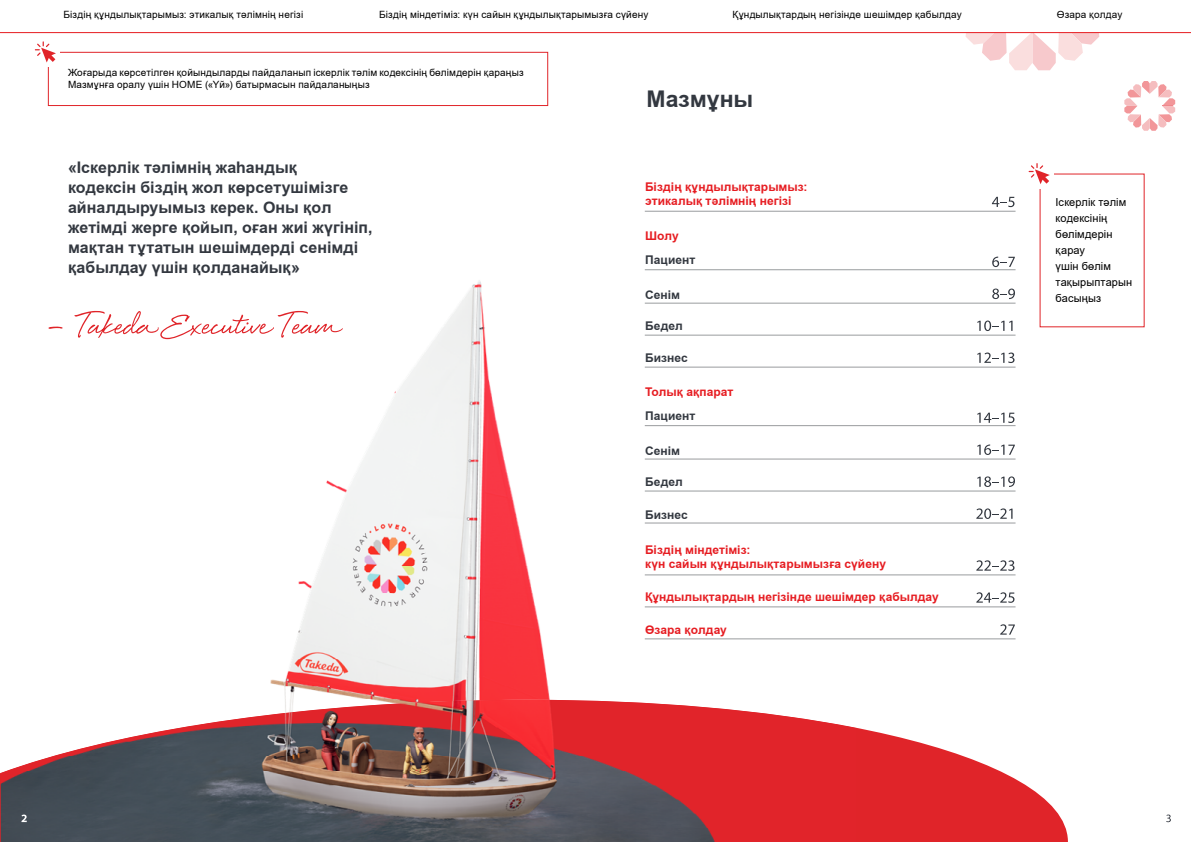
<style>
.page{position:relative;width:1191px;height:842px;background:#fff}
.page>*{position:absolute;margin:0;border:0;box-sizing:border-box;transform-origin:0 0}
.t1{font:700 23px "KZ Arial";color:#333840}
.t2{font:700 16px/20px "KZ Arial";letter-spacing:.005em;color:#333840}
.t3{font:700 12px/14px "KZ Arial";letter-spacing:.005em;color:#e61c21}
.t4{font:700 12px "KZ Arial";letter-spacing:.005em;color:#333840}
.t5{font:11px/16px "KZ Arial";letter-spacing:.01em;color:#000}
.t6{font:10px/12px "KZ Arial";letter-spacing:.015em;color:#000}
</style>
<div class="page">
<svg style="left:857px;top:728px;width:211px;height:114px;fill:#e02429"></svg>
<img style="left:94px;top:269px;width:763px;height:431px">
<img style="left:1px;top:700px;width:856px;height:142px">
<svg style="left:1124px;top:81px;width:51px;height:50px"></svg>
<hr style="left:645px;top:211px;width:370px;height:1px;background:#999c9e">
<hr style="left:645px;top:270px;width:370px;height:1px;background:#999c9e">
<hr style="left:645px;top:303px;width:370px;height:1px;background:#999c9e">
<hr style="left:645px;top:335px;width:370px;height:1px;background:#999c9e">
<hr style="left:645px;top:367px;width:370px;height:1px;background:#999c9e">
<hr style="left:645px;top:425px;width:370px;height:1px;background:#999c9e">
<hr style="left:645px;top:459px;width:370px;height:1px;background:#999c9e">
<hr style="left:645px;top:491px;width:370px;height:1px;background:#999c9e">
<hr style="left:645px;top:523px;width:370px;height:1px;background:#999c9e">
<hr style="left:645px;top:575px;width:370px;height:1px;background:#999c9e">
<hr style="left:645px;top:607px;width:370px;height:1px;background:#999c9e">
<hr style="left:645px;top:639px;width:370px;height:1px;background:#999c9e">
<svg style="left:992px;top:197px;width:22px;height:10px"></svg>
<svg style="left:992px;top:257px;width:22px;height:10px"></svg>
<svg style="left:992px;top:289px;width:23px;height:10px"></svg>
<svg style="left:977px;top:321px;width:35px;height:10px"></svg>
<svg style="left:977px;top:352px;width:37px;height:11px"></svg>
<svg style="left:977px;top:413px;width:37px;height:10px"></svg>
<svg style="left:977px;top:444px;width:37px;height:11px"></svg>
<svg style="left:977px;top:476px;width:38px;height:11px"></svg>
<svg style="left:976px;top:508px;width:36px;height:11px"></svg>
<svg style="left:976px;top:560px;width:38px;height:11px"></svg>
<svg style="left:976px;top:592px;width:38px;height:11px"></svg>
<svg style="left:1000px;top:624px;width:14px;height:11px"></svg>
<div style="left:48px;top:52px;width:500px;height:54px;border:1px solid #e02429"></div>
<svg style="left:1028px;top:163px;width:21px;height:21px"></svg>
<svg style="left:48px;top:311px;width:295px;height:28px"></svg>
<svg style="left:1166px;top:814px;width:4px;height:8px"></svg>
<svg style="left:22px;top:814px;width:5px;height:8px"></svg>
<svg style="left:0;top:32px;width:1191px;height:38px"></svg>
<p class="t6" style="left:63px;top:9px;width:241px">Біздің құндылықтарымыз: этикалық тәлімнің негізі</p>
<p class="t6" style="left:379px;top:9px;width:270px">Біздің міндетіміз: күн сайын құндылықтарымызға сүйену</p>
<p class="t6" style="left:732px;top:9px;width:231px">Құндылықтардың негізінде шешімдер қабылдау</p>
<p class="t6" style="left:1056px;top:9px;width:67px">Өзара қолдау</p>
<p class="t6" style="left:68px;top:66px;width:457px">Жоғарыда көрсетілген қойындыларды пайдаланып іскерлік тәлім кодексінің бөлімдерін қараңыз<br>Мазмұнға оралу үшін HOME («Үй») батырмасын пайдаланыңыз</p>
<h2 class="t2" style="left:68px;top:158px;width:306px">«Іскерлік тәлімнің жаһандық<br>кодексін біздің жол көрсетушімізге айналдыруымыз керек. Оны қол жетімді жерге қойып, оған жиі жүгініп, мақтан тұтатын шешімдерді сенімді қабылдау үшін қолданайық»</h2>
<h1 class="t1" style="left:646px;top:83px;width:108px">Мазмұны</h1>
<p class="t3" style="left:645px;top:180px;width:164px">Біздің құндылықтарымыз: этикалық тәлімнің негізі</p>
<p class="t3" style="left:645px;top:229px;width:35px">Шолу</p>
<p class="t4" style="left:645px;top:251px;width:52px">Пациент</p>
<p class="t4" style="left:645px;top:287px;width:36px">Сенім</p>
<p class="t4" style="left:645px;top:317px;width:39px">Бедел</p>
<p class="t4" style="left:645px;top:349px;width:44px">Бизнес</p>
<p class="t3" style="left:645px;top:385px;width:90px">Толық ақпарат</p>
<p class="t4" style="left:645px;top:408px;width:52px">Пациент</p>
<p class="t4" style="left:645px;top:443px;width:36px">Сенім</p>
<p class="t4" style="left:645px;top:474px;width:39px">Бедел</p>
<p class="t4" style="left:645px;top:506px;width:44px">Бизнес</p>
<p class="t3" style="left:645px;top:543px;width:242px">Біздің міндетіміз:<br>күн сайын құндылықтарымызға сүйену</p>
<p class="t3" style="left:645px;top:590px;width:295px">Құндылықтардың негізінде шешімдер қабылдау</p>
<p class="t3" style="left:645px;top:623px;width:83px">Өзара қолдау</p>
<p class="t5" style="left:1055px;top:194px;width:78px">Іскерлік тәлім кодексінің бөлімдерін қарау<br>үшін бөлім тақырыптарын басыңыз</p>
</div>
